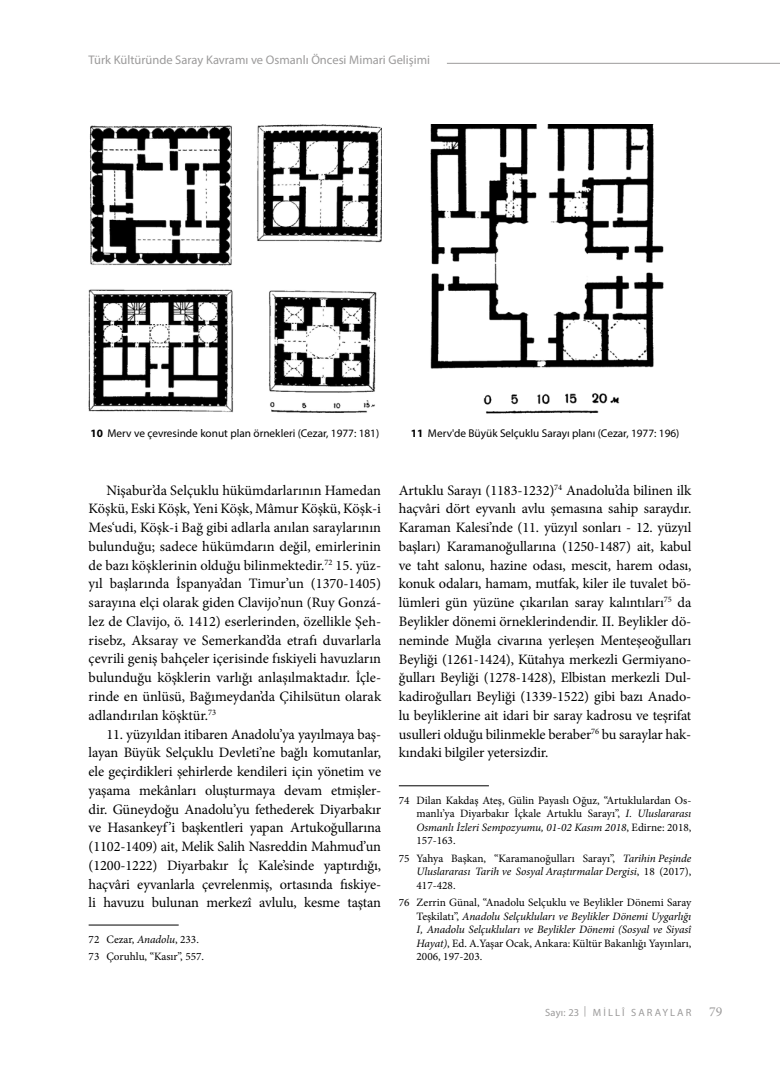
<style>
.page{position:relative;width:780px;height:1081px;background:#fff}
.page>*{position:absolute;margin:0;border:0;box-sizing:border-box;transform-origin:0 0}
.t1{font:14.38px/18.8px "Minion Pro";letter-spacing:-.01em;color:#000;text-align:justify}
.t2{font:13.75px "Minion Pro";color:#9c9b9b}
.t3{font:12.5px "Myriad Pro";color:#9c9b9b}
.t4{font:11.25px/13.5px "Minion Pro";color:#000;text-align:justify}
.t5{font:italic 11.25px/13.5px "Minion Pro";letter-spacing:-.01em;color:#000;text-align:justify}
.t6{font:11.25px "Myriad Pro";color:#000}
.t7{font:10.5px "Myriad Pro";letter-spacing:.2em;color:#9c9b9b}
.s1{font-weight:700}
.s2{font-style:italic}
.s3{font-style:normal}
</style>
<div class="page">
<hr style="left:447px;top:63px;width:333px;height:1px;background:#9c9b9b">
<hr style="left:89px;top:924px;width:90px;height:1px;background:#000">
<hr style="left:399px;top:785px;width:90px;height:1px;background:#000">
<img style="left:89px;top:124px;width:292px;height:289px">
<img style="left:430px;top:124px;width:234px;height:290px">
<p class="t3" style="left:89px;top:52px;width:343px">Türk Kültüründe Saray Kavramı ve Osmanlı Öncesi Mimari Gelişimi</p>
<p class="t6" style="left:90px;top:426px;width:290px"><span class="s1">10</span> Merv ve çevresinde konut plan örnekleri (Cezar, 1977: 181)</p>
<p class="t6" style="left:411px;top:426px;width:270px"><span class="s1">11</span> Merv'de Büyük Selçuklu Sarayı planı (Cezar, 1977: 196)</p>
<p class="t1" style="left:89px;top:481px;width:294px;text-indent:18px">Nişabur’da Selçuklu hükümdarlarının Hamedan Köşkü, Eski Köşk, Yeni Köşk, Mâmur Köşkü, Köşk-i Mes‘udi, Köşk-i Bağ gibi adlarla anılan saraylarının bulunduğu; sadece hükümdarın değil, emirlerinin de bazı köşklerinin olduğu bilinmektedir.<sup>72</sup> 15. yüz&shy;yıl başlarında İspanya’dan Timur’un (1370-1405) sarayına elçi olarak giden Clavijo’nun (Ruy Gonzá&shy;lez de Clavijo, ö. 1412) eserlerinden, özellikle Şeh&shy;risebz, Aksaray ve Semerkand’da etrafı duvarlarla çevrili geniş bahçeler içerisinde fıskiyeli havuzların bulunduğu köşklerin varlığı anlaşılmaktadır. İçle&shy;rinde en ünlüsü, Bağımeydan’da Çihilsütun olarak adlandırılan köşktür.<sup>73</sup></p>
<p class="t1" style="left:89px;top:724px;width:294px;text-indent:18px">11. yüzyıldan itibaren Anadolu’ya yayılmaya baş&shy;layan Büyük Selçuklu Devleti’ne bağlı komutanlar, ele geçirdikleri şehirlerde kendileri için yönetim ve yaşama mekânları oluşturmaya devam etmişler&shy;dir. Güneydoğu Anadolu’yu fethederek Diyarbakır ve Hasankeyf’i başkentleri yapan Artukoğullarına (1102-1409) ait, Melik Salih Nasreddin Mahmud’un (1200-1222) Diyarbakır İç Kale’sinde yaptırdığı, haçvâri eyvanlarla çevrelenmiş, ortasında fıskiye&shy;li havuzu bulunan merkezî avlulu, kesme taştan</p>
<p class="t4" style="left:89px;top:930px;width:117px;line-height:17.8px">72 Cezar, <span class="s2">Anadolu</span>, 233.<br>73 Çoruhlu, “Kasır”, 557.</p>
<p class="t1" style="left:399px;top:481px;width:294px">Artuklu Sarayı (1183-1232)<sup>74</sup> Anadolu’da bilinen ilk haçvâri dört eyvanlı avlu şemasına sahip saraydır.<br>Karaman Kalesi’nde (11. yüzyıl sonları - 12. yüzyıl başları) Karamanoğullarına (1250-1487) ait, kabul ve taht salonu, hazine odası, mescit, harem odası, konuk odaları, hamam, mutfak, kiler ile tuvalet bö&shy;lümleri gün yüzüne çıkarılan saray kalıntıları<sup>75</sup> da Beylikler dönemi örneklerindendir. II. Beylikler dö&shy;neminde Muğla civarına yerleşen Menteşeoğulları Beyliği (1261-1424), Kütahya merkezli Germiyano&shy;ğulları Beyliği (1278-1428), Elbistan merkezli Dul&shy;kadiroğulları Beyliği (1339-1522) gibi bazı Anado&shy;lu beyliklerine ait idari bir saray kadrosu ve teşrifat usulleri olduğu bilinmekle beraber<sup>76</sup> bu saraylar hak&shy;kındaki bilgiler yetersizdir.</p>
<p class="t4" style="left:416px;top:793px;width:276px;text-indent:-18px">74 Dilan Kakdaş Ateş, Gülin Payaslı Oğuz, “Artuklulardan Os&shy;manlı’ya Diyarbakır İçkale Artuklu Sarayı”, <span class="s2">I. Uluslararası Osmanlı İzleri Sempozyumu, 01-02 Kasım 2018</span>, Edirne: 2018, 157-163.</p>
<p class="t5" style="left:416px;top:851px;width:276px;text-indent:-18px"><span class="s3">75 Yahya Başkan, “Karamanoğulları Sarayı”,</span> Tarihin Peşinde Uluslararası Tarih ve Sosyal Araştırmalar Dergisi<span class="s3">, 18 (2017), 417-428.</span></p>
<p class="t4" style="left:416px;top:896px;width:276px;text-indent:-18px">76 Zerrin Günal, “Anadolu Selçuklu ve Beylikler Dönemi Saray Teşkilatı”, <span class="s2">Anadolu Selçukluları ve Beylikler Dönemi Uygarlığı I, Anadolu Selçukluları ve Beylikler Dönemi (Sosyal ve Siyasî Hayat)</span>, Ed. A.Yaşar Ocak, Ankara: Kültür Bakanlığı Yayınları, 2006, 197-203.</p>
<p class="t7" style="left:545px;top:1006px;width:148px">Sayı: 23 | MİLLÎ SARAYLAR</p>
<p class="t2" style="left:709px;top:1003px;width:15px">79</p>
</div>
